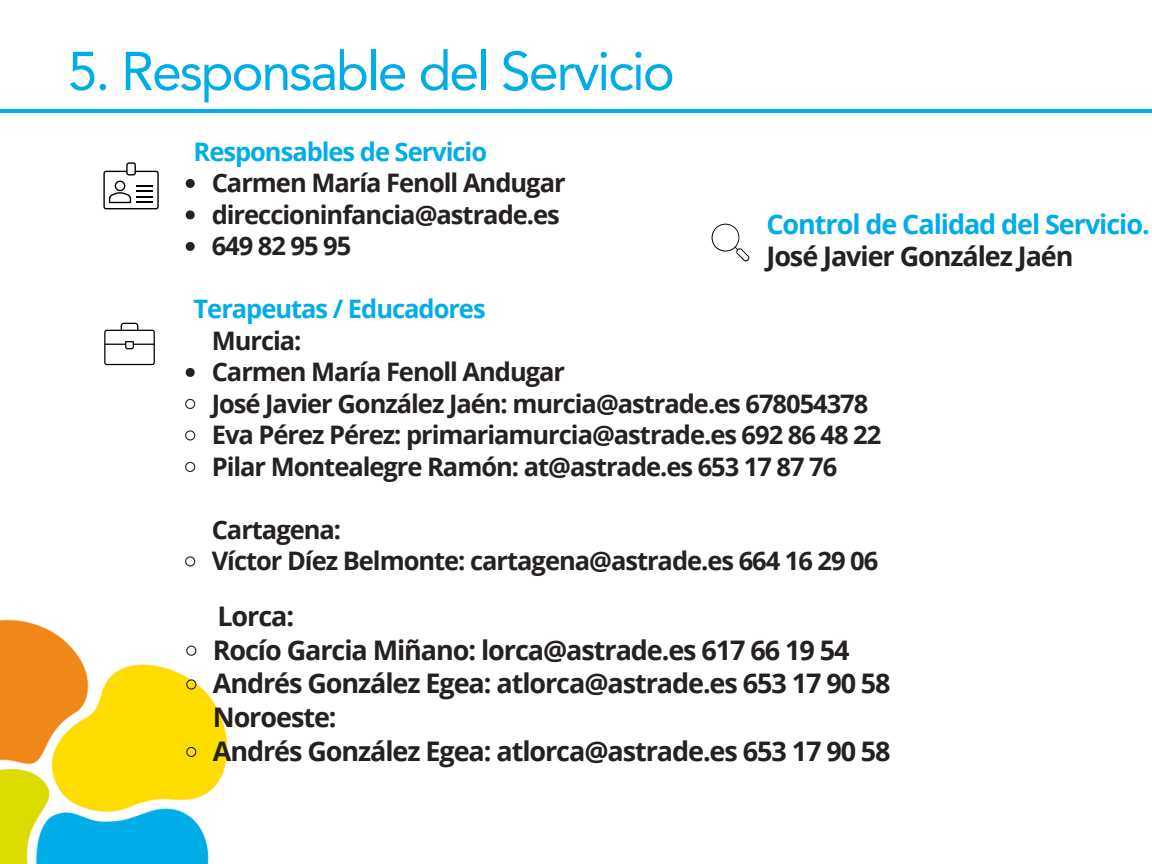
<style>
.page{position:relative;width:1152px;height:864px;background:#fff}
.page>*{position:absolute;margin:0;border:0;box-sizing:border-box;transform-origin:0 0}
.t1{font:54px "Avenir LT Pro";letter-spacing:-.04em;color:#00ade8}
.t2{font:700 27px "Open Sans";letter-spacing:-.04em;color:#252120}
.t3{font:700 27px "Open Sans";letter-spacing:-.04em;color:#00ade8}
.t4{font:700 25.5px "Open Sans";letter-spacing:-.04em;color:#252120}
.t5{font:700 25.5px "Open Sans";letter-spacing:-.04em;color:#00ade8}
</style>
<div class="page">
<img style="left:0;top:619px;width:228px;height:245px">
<hr style="left:0;top:109px;width:1152px;height:3px;background:#00ade8">
<svg style="left:186px;top:179px;width:9px;height:9px"></svg>
<svg style="left:186px;top:210px;width:9px;height:9px"></svg>
<svg style="left:186px;top:242px;width:9px;height:9px"></svg>
<svg style="left:186px;top:368px;width:9px;height:9px"></svg>
<svg style="left:185px;top:398px;width:11px;height:11px"></svg>
<svg style="left:185px;top:430px;width:11px;height:11px"></svg>
<svg style="left:185px;top:461px;width:11px;height:11px"></svg>
<svg style="left:185px;top:556px;width:11px;height:11px"></svg>
<svg style="left:103px;top:162px;width:56px;height:47px"></svg>
<svg style="left:104px;top:323px;width:51px;height:42px"></svg>
<svg style="left:711px;top:223px;width:38px;height:38px"></svg>
<svg style="left:185px;top:645px;width:12px;height:12px"></svg>
<svg style="left:185px;top:679px;width:12px;height:11px"></svg>
<svg style="left:185px;top:746px;width:12px;height:12px"></svg>
<p class="t1" style="left:68px;top:49px;width:609px">5. Responsable del Servicio</p>
<p class="t5" style="left:194px;top:134px;width:295px">Responsables de Servicio</p>
<p class="t4" style="left:212px;top:165px;width:355px">Carmen María Fenoll Andugar</p>
<p class="t4" style="left:212px;top:197px;width:350px">direccioninfancia@astrade.es</p>
<p class="t4" style="left:212px;top:228px;width:141px">649 82 95 95</p>
<p class="t5" style="left:194px;top:291px;width:294px">Terapeutas / Educadores</p>
<p class="t3" style="left:766px;top:206px;width:385px">Control de Calidad del Servicio.</p>
<p class="t2" style="left:766px;top:237px;width:309px">José Javier González Jaén</p>
<p class="t4" style="left:212px;top:323px;width:91px">Murcia:</p>
<p class="t4" style="left:212px;top:354px;width:355px">Carmen María Fenoll Andugar</p>
<p class="t4" style="left:212px;top:386px;width:658px">José Javier González Jaén: murcia@astrade.es 678054378</p>
<p class="t4" style="left:212px;top:417px;width:671px">Eva Pérez Pérez: primariamurcia@astrade.es 692 86 48 22</p>
<p class="t4" style="left:212px;top:449px;width:627px">Pilar Montealegre Ramón: at@astrade.es 653 17 87 76</p>
<p class="t4" style="left:212px;top:512px;width:131px">Cartagena:</p>
<p class="t4" style="left:212px;top:543px;width:668px">Víctor Díez Belmonte: cartagena@astrade.es 664 16 29 06</p>
<p class="t2" style="left:217px;top:597px;width:78px">Lorca:</p>
<p class="t2" style="left:213px;top:631px;width:638px">Rocío Garcia Miñano: lorca@astrade.es 617 66 19 54</p>
<p class="t2" style="left:213px;top:665px;width:679px">Andrés González Egea: atlorca@astrade.es 653 17 90 58</p>
<p class="t2" style="left:213px;top:698px;width:125px">Noroeste:</p>
<p class="t2" style="left:213px;top:732px;width:679px">Andrés González Egea: atlorca@astrade.es 653 17 90 58</p>
</div>
